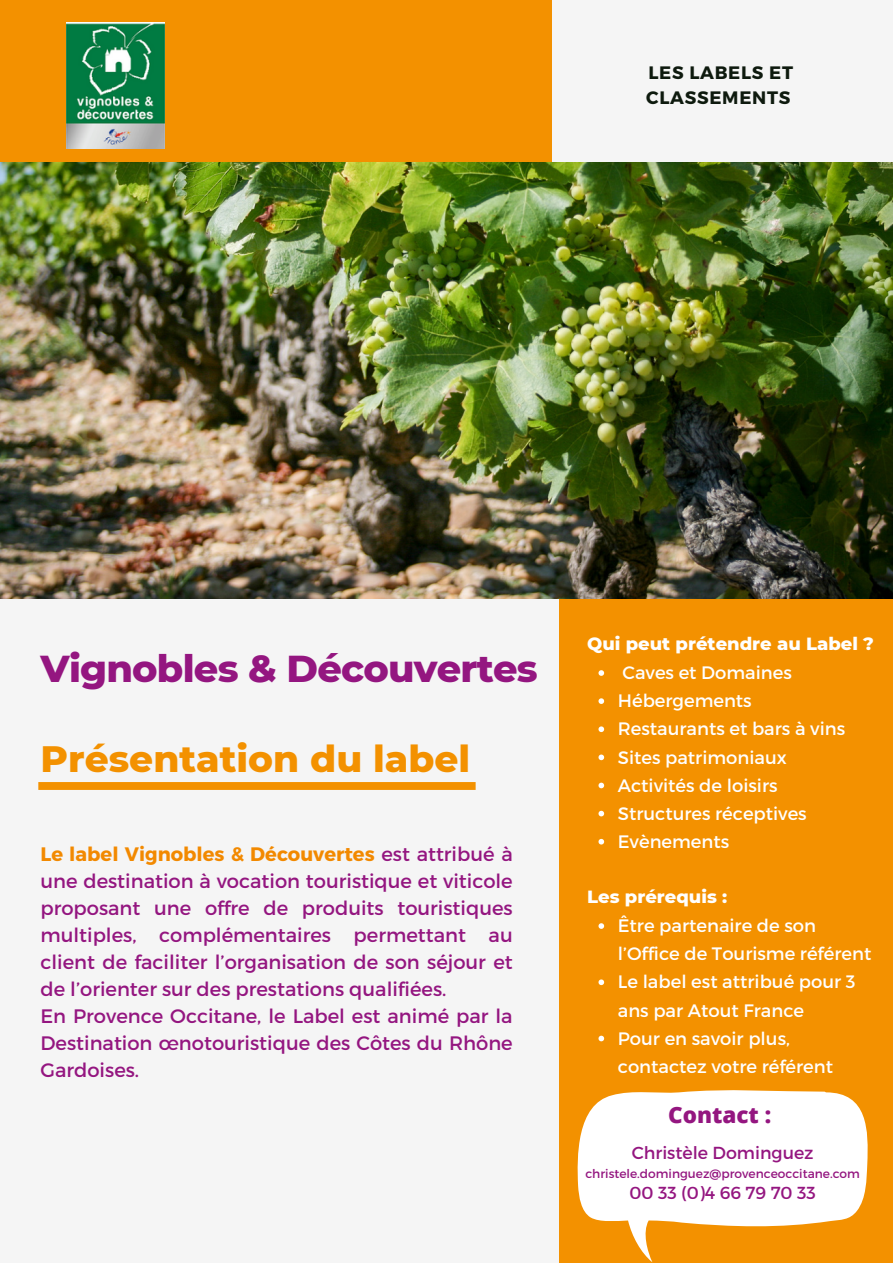
<style>
.page{position:relative;width:893px;height:1264px;background:#fff}
.page>*{position:absolute;margin:0;border:0;box-sizing:border-box;transform-origin:0 0}
.t1{font:800 38.25px "Montserrat";letter-spacing:-.02em;color:#941680}
.t2{font:800 37.5px "Montserrat";color:#f39100}
.t3{font:800 22.5px "Open Sans";color:#941680}
.t4{font:19.5px/27px "Montserrat";color:#941680;text-align:justify}
.t5{font:18px/28px "Montserrat";color:#fff}
.t6{font:800 18px "Montserrat";color:#fff}
.t7{font:700 18px/24.8px "Montserrat";letter-spacing:.04em;color:#0e1a0e}
.t8{font:17.4px "Montserrat";color:#941680}
.t9{font:12.15px "Montserrat";color:#941680}
.s1{font-weight:700;color:#f28900}
</style>
<div class="page">
<div style="left:0;top:0;width:892px;height:1262px;background:#f5f5f5"></div>
<div style="left:559px;top:555px;width:333px;height:707px;background:#f39100"></div>
<div style="left:0;top:0;width:551px;height:190px;background:#f39100"></div>
<img style="left:0;top:163px;width:892px;height:435px">
<svg style="left:577px;top:1090px;width:291px;height:172px;fill:#fff"></svg>
<img style="left:66px;top:23px;width:98px;height:126px">
<svg style="left:598px;top:670px;width:6px;height:6px"></svg>
<svg style="left:598px;top:698px;width:6px;height:6px"></svg>
<svg style="left:598px;top:726px;width:6px;height:6px"></svg>
<svg style="left:598px;top:754px;width:6px;height:6px"></svg>
<svg style="left:598px;top:782px;width:6px;height:6px"></svg>
<svg style="left:598px;top:810px;width:6px;height:6px"></svg>
<svg style="left:598px;top:838px;width:6px;height:6px"></svg>
<svg style="left:598px;top:923px;width:6px;height:5px"></svg>
<svg style="left:598px;top:979px;width:6px;height:6px"></svg>
<svg style="left:598px;top:1035px;width:6px;height:6px"></svg>
<div style="left:38px;top:782px;width:437px;height:8px;background:#f39100"></div>
<p class="t7" style="left:646px;top:60px;width:148px">LES LABELS ET<br>CLASSEMENTS</p>
<p class="t1" style="left:40px;top:644px;width:499px">Vignobles &amp; Découvertes</p>
<p class="t2" style="left:40px;top:736px;width:431px">Présentation du label</p>
<p class="t4" style="left:40px;top:839px;width:473px"><span class="s1">Le label Vignobles &amp; Découvertes</span> est attribué à une destination à vocation touristique et viticole proposant une offre de produits touristiques multiples, complémentaires permettant au client de faciliter l’organisation de son séjour et de l’orienter sur des prestations qualifiées.</p>
<p class="t4" style="left:40px;top:1001px;width:473px">En Provence Occitane, le Label est animé par la Destination œnotouristique des Côtes du Rhône Gardoises.</p>
<p class="t6" style="left:587px;top:632px;width:288px">Qui peut prétendre au Label ?</p>
<p class="t5" style="left:622px;top:658px;width:171px">Caves et Domaines</p>
<p class="t5" style="left:617px;top:686px;width:135px">Hébergements</p>
<p class="t5" style="left:617px;top:714px;width:229px">Restaurants et bars à vins</p>
<p class="t5" style="left:617px;top:742px;width:170px">Sites patrimoniaux</p>
<p class="t5" style="left:617px;top:770px;width:161px">Activités de loisirs</p>
<p class="t5" style="left:617px;top:798px;width:190px">Structures réceptives</p>
<p class="t5" style="left:617px;top:826px;width:113px">Evènements</p>
<p class="t6" style="left:587px;top:885px;width:141px">Les prérequis :</p>
<p class="t5" style="left:617px;top:910px;width:255px">Être partenaire de son l’Office de Tourisme référent</p>
<p class="t5" style="left:617px;top:967px;width:239px">Le label est attribué pour 3 ans par Atout France</p>
<p class="t5" style="left:617px;top:1023px;width:217px">Pour en savoir plus, contactez votre référent</p>
<p class="t3" style="left:668px;top:1098px;width:105px">Contact :</p>
<p class="t8" style="left:631px;top:1141px;width:183px">Christèle Dominguez</p>
<p class="t9" style="left:585px;top:1165px;width:276px">christele.dominguez@provenceoccitane.com</p>
<p class="t8" style="left:629px;top:1181px;width:188px">00 33 (0)4 66 79 70 33</p>
</div>
